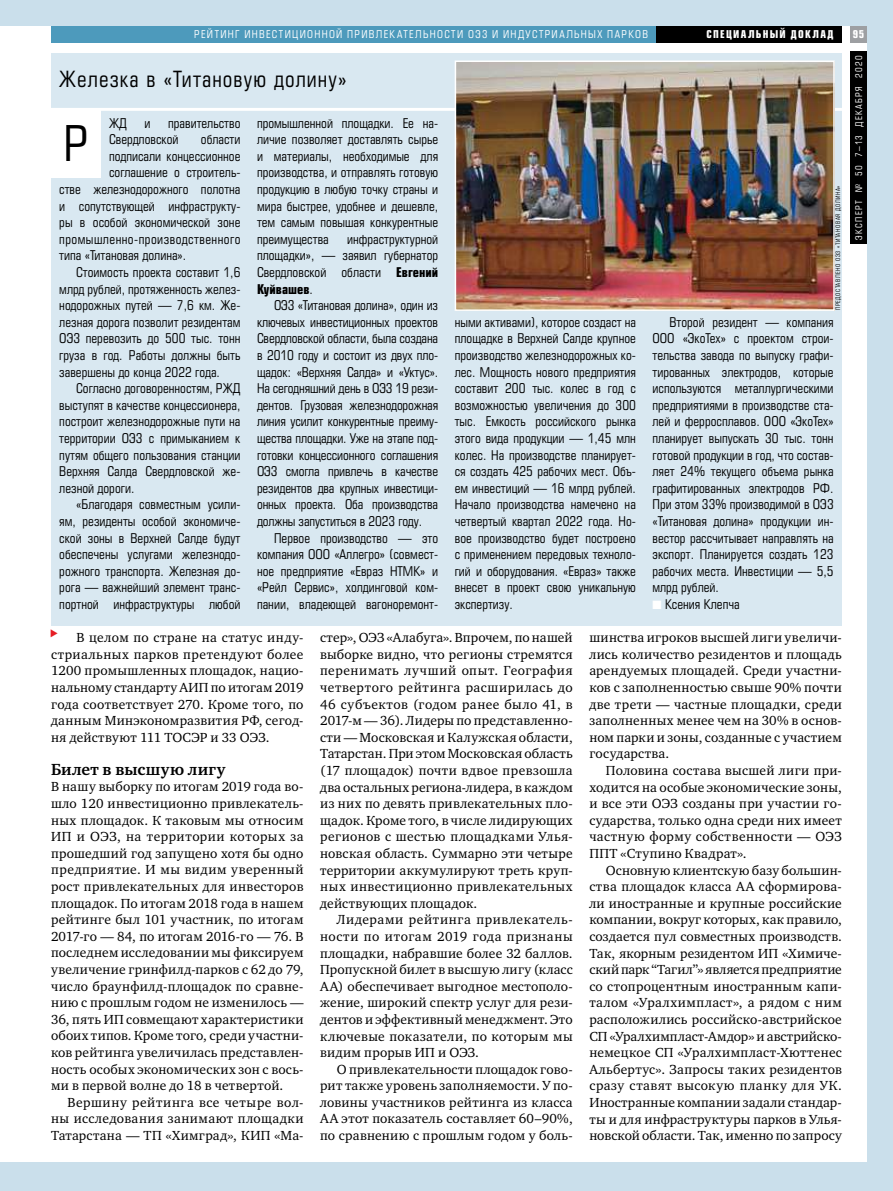
<style>
.page{position:relative;width:893px;height:1191px;background:#cadfeb}
.page>*{position:absolute;margin:0;border:0;box-sizing:border-box;transform-origin:0 0}
.t1{font:48px "Europe Cond";color:#000}
.t2{font:21.75px "Europe Cond";letter-spacing:.05em;color:#000}
.t3{font:700 16.5px "Charter ITC";letter-spacing:.02em;color:#000}
.t4{font:13.5px/16.6px "Charter ITC";letter-spacing:.02em;color:#000;text-align:justify}
.t5{font:13.2px/16.6px "Europe Cond";color:#000;text-align:justify}
.t6{font:13.2px "Europe Cond";letter-spacing:.035em;color:#000}
.t7{font:10.5px "Europe Cond";letter-spacing:.125em;color:#fff}
.t8{font:700 10.5px "Europe Cond";letter-spacing:.125em;color:#fff}
.t9{font:9px "Europe Cond";letter-spacing:.14em;color:#fff}
.t10{font:6px "Europe Cond";letter-spacing:.1em;color:#000}
.s1{font-weight:700}
.s2{color:#fff}
</style>
<div class="page">
<div style="left:0;top:26px;width:867px;height:1135px;background:#fff"></div>
<div style="left:850px;top:26px;width:17px;height:17px;background:#9d9fa2"></div>
<div style="left:850px;top:51px;width:17px;height:193px;background:#000"></div>
<div style="left:51px;top:26px;width:606px;height:17px;background:#4d9abc"></div>
<div style="left:657px;top:26px;width:185px;height:17px;background:#000"></div>
<div style="left:51px;top:53px;width:791px;height:572px;background:#d9e8f1"></div>
<div style="left:51px;top:108px;width:50px;height:69px;background:#fff"></div>
<hr style="left:51px;top:108px;width:791px;height:3px;background:#fff">
<img style="left:458px;top:63px;width:374px;height:245px">
<div style="left:455px;top:60px;width:380px;height:251px;border:2px solid #fff"></div>
<p class="t7" style="left:194px;top:28px;width:455px">РЕЙТИНГ ИНВЕСТИЦИОННОЙ ПРИВЛЕКАТЕЛЬНОСТИ ОЭЗ И ИНДУСТРИАЛЬНЫХ ПАРКОВ</p>
<p class="t8" style="left:707px;top:28px;width:128px">СПЕЦИАЛЬНЫЙ ДОКЛАД</p>
<h2 class="t2" style="left:59px;top:65px;width:289px">Железка в «Титановую долину»</h2>
<h1 class="t1" style="left:63px;top:113px;width:27px">Р</h1>
<p class="t5" style="left:109px;top:114px;width:19px">ЖД</p>
<p class="t5" style="left:144px;top:114px;width:7px">и</p>
<p class="t5" style="left:257px;top:114px;width:183px">промышленной площадки. Ее на&shy;личие позволяет доставлять сырье и материалы, необходимые для производства, и отправлять готовую продукцию в любую точку страны и мира быстрее, удобнее и дешевле, тем самым повышая конкурентные преимущества</p>
<p class="t5" style="left:109px;top:114px;width:133px;text-indent:59px">правительство<br>Свердловской</p>
<p class="t5" style="left:201px;top:131px;width:41px">области</p>
<p class="t5" style="left:109px;top:147px;width:133px">подписали концессионное</p>
<p class="t5" style="left:109px;top:164px;width:133px">соглашение о строитель-</p>
<p class="t5" style="left:59px;top:181px;width:183px">стве железнодорожного полотна</p>
<p class="t5" style="left:59px;top:197px;width:183px">и сопутствующей инфраструкту-</p>
<p class="t5" style="left:59px;top:214px;width:183px">ры в особой экономической зоне</p>
<p class="t6" style="left:59px;top:231px;width:183px">промышленно-производственного</p>
<p class="t5" style="left:59px;top:247px;width:128px">типа «Титановая долина».</p>
<p class="t5" style="left:76px;top:264px;width:166px">Стоимость проекта составит 1,6</p>
<p class="t5" style="left:59px;top:280px;width:183px">млрд рублей, протяженность желез-</p>
<p class="t5" style="left:59px;top:297px;width:183px">нодорожных путей — 7,6 км. Же-</p>
<p class="t5" style="left:59px;top:313px;width:183px">лезная дорога позволит резидентам</p>
<p class="t5" style="left:59px;top:330px;width:183px">ОЭЗ перевозить до 500 тыс. тонн</p>
<p class="t5" style="left:59px;top:347px;width:183px">груза в год. Работы должны быть</p>
<p class="t5" style="left:59px;top:363px;width:162px">завершены до конца 2022 года.</p>
<p class="t5" style="left:76px;top:380px;width:166px">Согласно договоренностям, РЖД</p>
<p class="t5" style="left:59px;top:396px;width:183px">выступят в качестве концессионера,</p>
<p class="t5" style="left:59px;top:413px;width:183px">построит железнодорожные пути на</p>
<p class="t5" style="left:59px;top:430px;width:183px">территории ОЭЗ с примыканием к</p>
<p class="t5" style="left:59px;top:446px;width:183px">путям общего пользования станции</p>
<p class="t5" style="left:59px;top:463px;width:183px">Верхняя Салда Свердловской же-</p>
<p class="t5" style="left:59px;top:479px;width:77px">лезной дороги.</p>
<p class="t5" style="left:76px;top:496px;width:166px">«Благодаря совместным усили-</p>
<p class="t5" style="left:59px;top:512px;width:183px">ям, резиденты особой экономиче-</p>
<p class="t5" style="left:59px;top:529px;width:183px">ской зоны в Верхней Салде будут</p>
<p class="t5" style="left:59px;top:546px;width:183px">обеспечены услугами железнодо-</p>
<p class="t5" style="left:59px;top:562px;width:183px">рожного транспорта. Железная до-</p>
<p class="t5" style="left:59px;top:579px;width:183px">рога — важнейший элемент транс-</p>
<p class="t5" style="left:59px;top:595px;width:183px">портной инфраструктуры любой</p>
<p class="t5" style="left:257px;top:230px;width:183px;text-indent:90px">инфраструктурной площадки», — заявил губернатор Свердловской области <span class="s1">Евгений Куйвашев</span>.</p>
<p class="t5" style="left:257px;top:297px;width:183px;text-indent:17px">ОЭЗ «Титановая долина», один из ключевых инвестиционных проектов Свердловской области, была создана в 2010 году и состоит из двух пло&shy;щадок: «Верхняя Салда» и «Уктус».<br>На сегодняшний день в ОЭЗ 19 рези&shy;дентов. Грузовая железнодорожная линия усилит конкурентные преиму&shy;щества площадки. Уже на этапе под&shy;готовки концессионного соглашения ОЭЗ смогла привлечь в качестве резидентов два крупных инвестици&shy;онных проекта. Оба производства должны запуститься в 2023 году.</p>
<p class="t5" style="left:257px;top:529px;width:183px;text-indent:17px">Первое производство — это компания ООО «Аллегро» (совмест&shy;ное предприятие «Евраз НТМК» и «Рейл Сервис», холдинговой ком&shy;пании, владеющей вагоноремонт-</p>
<p class="t10" style="left:834px;top:310px;width:126px;rotate:-90deg">ПРЕДОСТАВЛЕНО ОЭЗ «ТИТАНОВАЯ ДОЛИНА»</p>
<p class="t5" style="left:455px;top:313px;width:183px">ными активами), которое создаст на площадке в Верхней Салде крупное производство железнодорожных ко&shy;лес. Мощность нового предприятия составит 200 тыс. колес в год с возможностью увеличения до 300 тыс. Емкость российского рынка этого вида продукции — 1,45 млн колес. На производстве планирует&shy;ся создать 425 рабочих мест. Объ&shy;ем инвестиций — 16 млрд рублей.<br>Начало производства намечено на четвертый квартал 2022 года. Но&shy;вое производство будет построено с применением передовых техноло&shy;гий и оборудования. «Евраз» также внесет в проект свою уникальную экспертизу.</p>
<p class="t5" style="left:652px;top:313px;width:183px;text-indent:17px">Второй резидент — компания ООО «ЭкоТех» с проектом строи&shy;тельства завода по выпуску графи&shy;тированных электродов, которые используются металлургическими предприятиями в производстве ста&shy;лей и ферросплавов. ООО «ЭкоТех» планирует выпускать 30 тыс. тонн готовой продукции в год, что состав&shy;ляет 24% текущего объема рынка графитированных электродов РФ.<br>При этом 33% производимой в ОЭЗ «Титановая долина» продукции ин&shy;вестор рассчитывает направлять на экспорт. Планируется создать 123 рабочих места. Инвестиции — 5,5 млрд рублей.</p>
<p class="t5" style="left:652px;top:595px;width:89px"><span class="s2">■</span> Ксения Клепча</p>
<p class="t4" style="left:51px;top:629px;width:254px;text-indent:25px">В целом по стране на статус инду&shy;стриальных парков претендуют более 1200 промышленных площадок, нацио&shy;нальному стандарту АИП по итогам 2019 года соответствует 270. Кроме того, по данным Минэкономразвития РФ, сегод&shy;ня действуют 111 ТОСЭР и 33 ОЭЗ.</p>
<p class="t3" style="left:51px;top:759px;width:176px">Билет в высшую лигу</p>
<p class="t4" style="left:51px;top:778px;width:254px">В нашу выборку по итогам 2019 года во&shy;шло 120 инвестиционно привлекатель&shy;ных площадок. К таковым мы относим ИП и ОЭЗ, на территории которых за прошедший год запущено хотя бы одно предприятие. И мы видим уверенный рост привлекательных для инвесторов площадок. По итогам 2018 года в нашем рейтинге был 101 участник, по итогам 2017-го — 84, по итогам 2016-го — 76. В последнем исследовании мы фиксируем увеличение гринфилд-парков с 62 до 79, число браунфилд-площадок по сравне&shy;нию с прошлым годом не изменилось — 36, пять ИП совмещают характеристики обоих типов. Кроме того, среди участни&shy;ков рейтинга увеличилась представлен&shy;ность особых экономических зон с вось&shy;ми в первой волне до 18 в четвертой.</p>
<p class="t4" style="left:51px;top:1093px;width:254px;text-indent:17px">Вершину рейтинга все четыре вол&shy;ны исследования занимают площадки Татарстана — ТП «Химград», КИП «Ма-</p>
<p class="t4" style="left:320px;top:629px;width:254px">стер», ОЭЗ «Алабуга». Впрочем, по нашей выборке видно, что регионы стремятся перенимать лучший опыт. География четвертого рейтинга расширилась до 46 субъектов (годом ранее было 41, в 2017-м — 36). Лидеры по представленно&shy;сти — Московская и Калужская области, Татарстан. При этом Московская область (17 площадок) почти вдвое превзошла два остальных региона-лидера, в каждом из них по девять привлекательных пло&shy;щадок. Кроме того, в числе лидирующих регионов с шестью площадками Улья&shy;новская область. Суммарно эти четыре территории аккумулируют треть круп&shy;ных инвестиционно привлекательных действующих площадок.</p>
<p class="t4" style="left:320px;top:911px;width:254px;text-indent:17px">Лидерами рейтинга привлекатель&shy;ности по итогам 2019 года признаны площадки, набравшие более 32 баллов.<br>Пропускной билет в высшую лигу (класс АА) обеспечивает выгодное местополо&shy;жение, широкий спектр услуг для рези&shy;дентов и эффективный менеджмент. Это ключевые показатели, по которым мы видим прорыв ИП и ОЭЗ.</p>
<p class="t4" style="left:320px;top:1060px;width:254px;text-indent:17px">О привлекательности площадок гово&shy;рит также уровень заполняемости. У по&shy;ловины участников рейтинга из класса АА этот показатель составляет 60–90%, по сравнению с прошлым годом у боль-</p>
<p class="t4" style="left:589px;top:629px;width:254px">шинства игроков высшей лиги увеличи&shy;лись количество резидентов и площадь арендуемых площадей. Среди участни&shy;ков с заполненностью свыше 90% почти две трети — частные площадки, среди заполненных менее чем на 30% в основ&shy;ном парки и зоны, созданные с участием государства.</p>
<p class="t4" style="left:589px;top:762px;width:254px;text-indent:17px">Половина состава высшей лиги при&shy;ходится на особые экономические зоны, и все эти ОЭЗ созданы при участии го&shy;сударства, только одна среди них имеет частную форму собственности — ОЭЗ ППТ «Ступино Квадрат».</p>
<p class="t4" style="left:589px;top:861px;width:254px;text-indent:17px">Основную клиентскую базу большин&shy;ства площадок класса АА сформирова&shy;ли иностранные и крупные российские компании, вокруг которых, как правило, создается пул совместных производств.<br>Так, якорным резидентом ИП «Химиче&shy;ский парк “Тагил”» является предприятие со стопроцентным иностранным капи&shy;талом «Уралхимпласт», а рядом с ним расположились российско-австрийское СП «Уралхимпласт-Амдор» и австрийско&shy;немецкое СП «Уралхимпласт-Хюттенес Альбертус». Запросы таких резидентов сразу ставят высокую планку для УК.<br>Иностранные компании задали стандар&shy;ты и для инфраструктуры парков в Улья&shy;новской области. Так, именно по запросу</p>
<p class="t8" style="left:853px;top:28px;width:13px">95</p>
<p class="t9" style="left:853px;top:239px;width:186px;rotate:-90deg">ЭКСПЕРТ № 50 7–13 ДЕКАБРЯ 2020</p>
</div>
